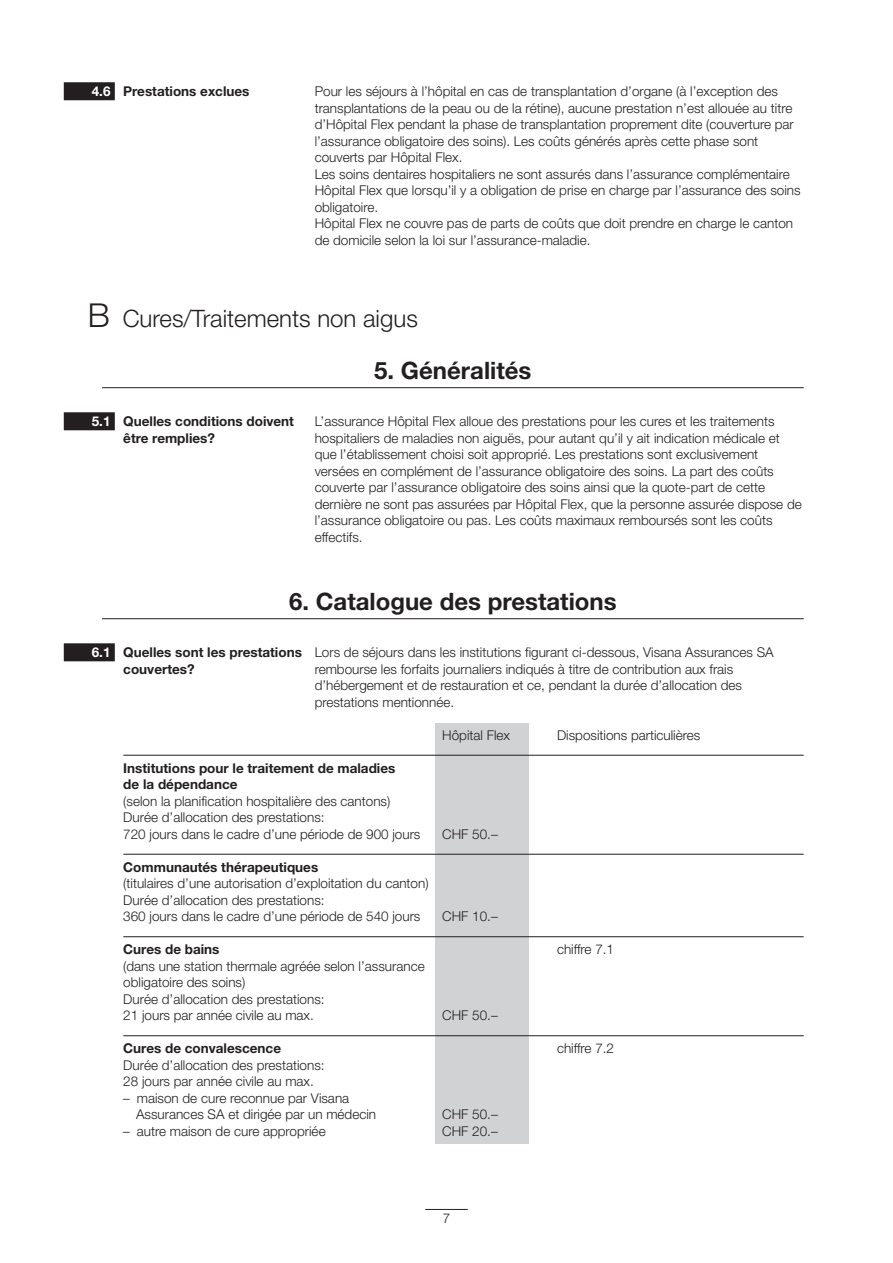
<style>
.page{position:relative;width:893px;height:1263px;background:#fff}
.page>*{position:absolute;margin:0;border:0;box-sizing:border-box;transform-origin:0 0}
.t1{font:300 33px "Helvetica Neue";color:#231f20}
.Titel{font:700 24px "Helvetica Neue";color:#231f20}
.Kapitel{font:300 24px "Helvetica Neue";color:#231f20}
.Grundschrift_ohne_Li{font:300 13.5px/16.5px "Helvetica Neue";color:#231f20}
.Grundschrift_ohne_Li-2{font:700 13.5px "Helvetica Neue";color:#231f20}
.Titel_links{font:700 13.5px/16.5px "Helvetica Neue";color:#231f20}
.Negativziffern{font:700 13.5px "Helvetica Neue";color:#fff}
</style>
<div class="page">
<hr style="left:425px;top:1209px;width:43px;height:1px;background:#231f20">
<div style="left:64px;top:82px;width:51px;height:18px;background:#231f20"></div>
<hr style="left:102px;top:387px;width:702px;height:1px;background:#231f20">
<div style="left:64px;top:412px;width:51px;height:18px;background:#231f20"></div>
<div style="left:64px;top:643px;width:51px;height:18px;background:#231f20"></div>
<hr style="left:102px;top:618px;width:702px;height:1px;background:#231f20">
<div style="left:435px;top:723px;width:94px;height:421px;background:#d1d2d4"></div>
<hr style="left:123px;top:755px;width:681px;height:1px;background:#231f20">
<hr style="left:123px;top:854px;width:681px;height:1px;background:#231f20">
<hr style="left:123px;top:936px;width:681px;height:1px;background:#231f20">
<hr style="left:123px;top:1035px;width:681px;height:1px;background:#231f20">
<p class="Negativziffern" style="left:92px;top:83px;width:20px">4.6</p>
<p class="Titel_links" style="left:123px;top:83px;width:128px">Prestations exclues</p>
<p class="Grundschrift_ohne_Li" style="left:315px;top:83px;width:481px">Pour les séjours à l’hôpital en cas de transplantation d’organe (à l’exception des transplantations de la peau ou de la rétine), aucune prestation n’est allouée au titre d’Hôpital Flex pendant la phase de transplantation proprement dite (couverture par l’assurance obligatoire des soins). Les coûts générés après cette phase sont couverts par Hôpital Flex.</p>
<p class="Grundschrift_ohne_Li" style="left:315px;top:165px;width:487px">Les soins dentaires hospitaliers ne sont assurés dans l’assurance complémentaire<br>Hôpital Flex que lorsqu’il y a obligation de prise en charge par l’assurance des soins obligatoire.</p>
<p class="Grundschrift_ohne_Li" style="left:315px;top:215px;width:480px">Hôpital Flex ne couvre pas de parts de coûts que doit prendre en charge le canton de domicile selon la loi sur l’assurance-maladie.</p>
<p class="t1" style="left:88px;top:295px;width:24px">B</p>
<p class="Kapitel" style="left:123px;top:304px;width:297px">Cures/Traitements non aigus</p>
<p class="Titel" style="left:374px;top:355px;width:159px">5. Généralités</p>
<p class="Titel_links" style="left:123px;top:413px;width:172px">Quelles conditions doivent être remplies?</p>
<p class="Grundschrift_ohne_Li" style="left:315px;top:413px;width:489px">L’assurance Hôpital Flex alloue des prestations pour les cures et les traitements hospitaliers de maladies non aiguës, pour autant qu’il y ait indication médicale et que l’établissement choisi soit approprié. Les prestations sont exclusivement versées en complément de l’assurance obligatoire des soins. La part des coûts couverte par l’assurance obligatoire des soins ainsi que la quote-part de cette dernière ne sont pas assurées par Hôpital Flex, que la personne assurée dispose de l’assurance obligatoire ou pas. Les coûts maximaux remboursés sont les coûts effectifs.</p>
<p class="Negativziffern" style="left:92px;top:413px;width:20px">5.1</p>
<p class="Negativziffern" style="left:92px;top:644px;width:20px">6.1</p>
<p class="Titel" style="left:289px;top:586px;width:329px">6. Catalogue des prestations</p>
<p class="Titel_links" style="left:123px;top:644px;width:180px">Quelles sont les prestations couvertes?</p>
<p class="Grundschrift_ohne_Li" style="left:315px;top:644px;width:461px">Lors de séjours dans les institutions figurant ci-dessous, Visana Assurances SA rembourse les forfaits journaliers indiqués à titre de contribution aux frais d’hébergement et de restauration et ce, pendant la durée d’allocation des prestations mentionnée.</p>
<p class="Grundschrift_ohne_Li" style="left:442px;top:726px;width:69px">Hôpital Flex</p>
<p class="Grundschrift_ohne_Li" style="left:557px;top:726px;width:145px">Dispositions particulières</p>
<p class="Grundschrift_ohne_Li-2" style="left:123px;top:759px;width:274px">Institutions pour le traitement de maladies</p>
<p class="Grundschrift_ohne_Li-2" style="left:123px;top:776px;width:116px">de la dépendance</p>
<p class="Grundschrift_ohne_Li" style="left:123px;top:792px;width:269px">(selon la planification hospitalière des cantons)</p>
<p class="Grundschrift_ohne_Li" style="left:123px;top:809px;width:203px">Durée d’allocation des prestations:</p>
<p class="Grundschrift_ohne_Li" style="left:123px;top:825px;width:299px">720 jours dans le cadre d’une période de 900 jours</p>
<p class="Grundschrift_ohne_Li" style="left:442px;top:825px;width:57px">CHF 50.–</p>
<p class="Grundschrift_ohne_Li-2" style="left:123px;top:858px;width:196px">Communautés thérapeutiques</p>
<p class="Grundschrift_ohne_Li" style="left:123px;top:875px;width:307px">(titulaires d’une autorisation d’exploitation du canton)</p>
<p class="Grundschrift_ohne_Li" style="left:123px;top:891px;width:203px">Durée d’allocation des prestations:</p>
<p class="Grundschrift_ohne_Li" style="left:123px;top:908px;width:299px">360 jours dans le cadre d’une période de 540 jours</p>
<p class="Grundschrift_ohne_Li" style="left:442px;top:908px;width:57px">CHF 10.–</p>
<p class="Grundschrift_ohne_Li-2" style="left:123px;top:941px;width:98px">Cures de bains</p>
<p class="Grundschrift_ohne_Li" style="left:557px;top:941px;width:59px">chiffre 7.1</p>
<p class="Grundschrift_ohne_Li" style="left:123px;top:957px;width:303px">(dans une station thermale agréée selon l’assurance obligatoire des soins)</p>
<p class="Grundschrift_ohne_Li" style="left:123px;top:990px;width:203px">Durée d’allocation des prestations:</p>
<p class="Grundschrift_ohne_Li" style="left:123px;top:1007px;width:192px">21 jours par année civile au max.</p>
<p class="Grundschrift_ohne_Li" style="left:442px;top:1007px;width:57px">CHF 50.–</p>
<p class="Grundschrift_ohne_Li-2" style="left:123px;top:1040px;width:159px">Cures de convalescence</p>
<p class="Grundschrift_ohne_Li" style="left:557px;top:1040px;width:59px">chiffre 7.2</p>
<p class="Grundschrift_ohne_Li" style="left:123px;top:1056px;width:203px">Durée d’allocation des prestations:</p>
<p class="Grundschrift_ohne_Li" style="left:123px;top:1073px;width:192px">28 jours par année civile au max.</p>
<p class="Grundschrift_ohne_Li" style="left:136px;top:1089px;width:242px;text-indent:-13px">– maison de cure reconnue par Visana<br>Assurances SA et dirigée par un médecin</p>
<p class="Grundschrift_ohne_Li" style="left:442px;top:1106px;width:57px">CHF 50.–</p>
<p class="Grundschrift_ohne_Li" style="left:123px;top:1122px;width:204px">– autre maison de cure appropriée</p>
<p class="Grundschrift_ohne_Li" style="left:442px;top:1122px;width:57px">CHF 20.–</p>
<p class="Grundschrift_ohne_Li" style="left:443px;top:1209px;width:9px">7</p>
</div>
